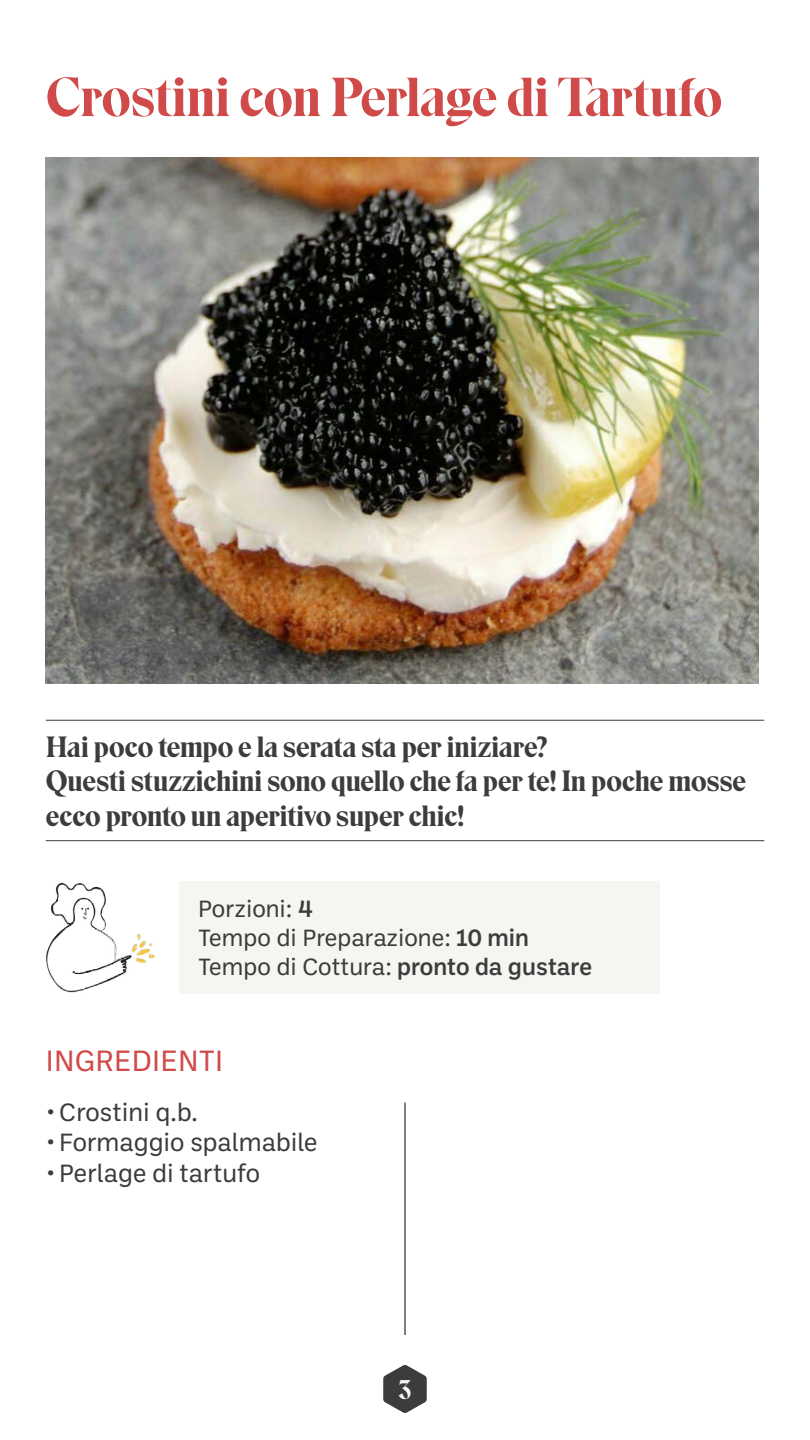
<style>
.page{position:relative;width:810px;height:1440px;background:#fff}
.page>*{position:absolute;margin:0;border:0;box-sizing:border-box;transform-origin:0 0}
.t1{font:54.75px "Eksell Display Large";letter-spacing:-.005em;color:#d14a4a}
.t2{font:30px "Ballinger";color:#d14a4a}
.t3{font:500 29.25px/34.5px "Eksell Display";letter-spacing:-.005em;color:#3d3b3b}
.t4{font:27px "Eksell Display Large";color:#f5f5f2}
.t5{font:25.5px "Ballinger";color:#3d3b3b}
.t6{font:24px/28.8px "Ballinger";color:#3d3b3b}
.s1{font-weight:500}
</style>
<div class="page">
<svg style="left:383px;top:1365px;width:44px;height:48px"></svg>
<div style="left:179px;top:881px;width:481px;height:113px;background:#f5f5f2"></div>
<img style="left:46px;top:157px;width:713px;height:526px">
<hr style="left:405px;top:1102px;width:1px;height:233px;background:#000">
<img style="left:46px;top:882px;width:109px;height:111px">
<hr style="left:46px;top:720px;width:718px;height:1px;background:#3d3b3a">
<hr style="left:46px;top:840px;width:718px;height:1px;background:#3d3b3a">
<h1 class="t1" style="left:46px;top:66px;width:678px">Crostini con Perlage di Tartufo</h1>
<p class="t3" style="left:46px;top:730px;width:702px">Hai poco tempo e la serata sta per iniziare?<br>Questi stuzzichini sono quello che fa per te! In poche mosse ecco pronto un aperitivo super chic!</p>
<p class="t6" style="left:198px;top:894px;width:396px">Porzioni: <span class="s1">4<br></span>Tempo di Preparazione: <span class="s1">10 min<br></span>Tempo di Cottura: <span class="s1">pronto da gustare</span></p>
<p class="t2" style="left:46px;top:1040px;width:179px">INGREDIENTI</p>
<p class="t5" style="left:46px;top:1095px;width:154px">•Crostini q.b.</p>
<p class="t5" style="left:46px;top:1126px;width:273px">•Formaggio spalmabile</p>
<p class="t5" style="left:46px;top:1156px;width:216px">•Perlage di tartufo</p>
<p class="t4" style="left:399px;top:1375px;width:14px">3</p>
</div>
